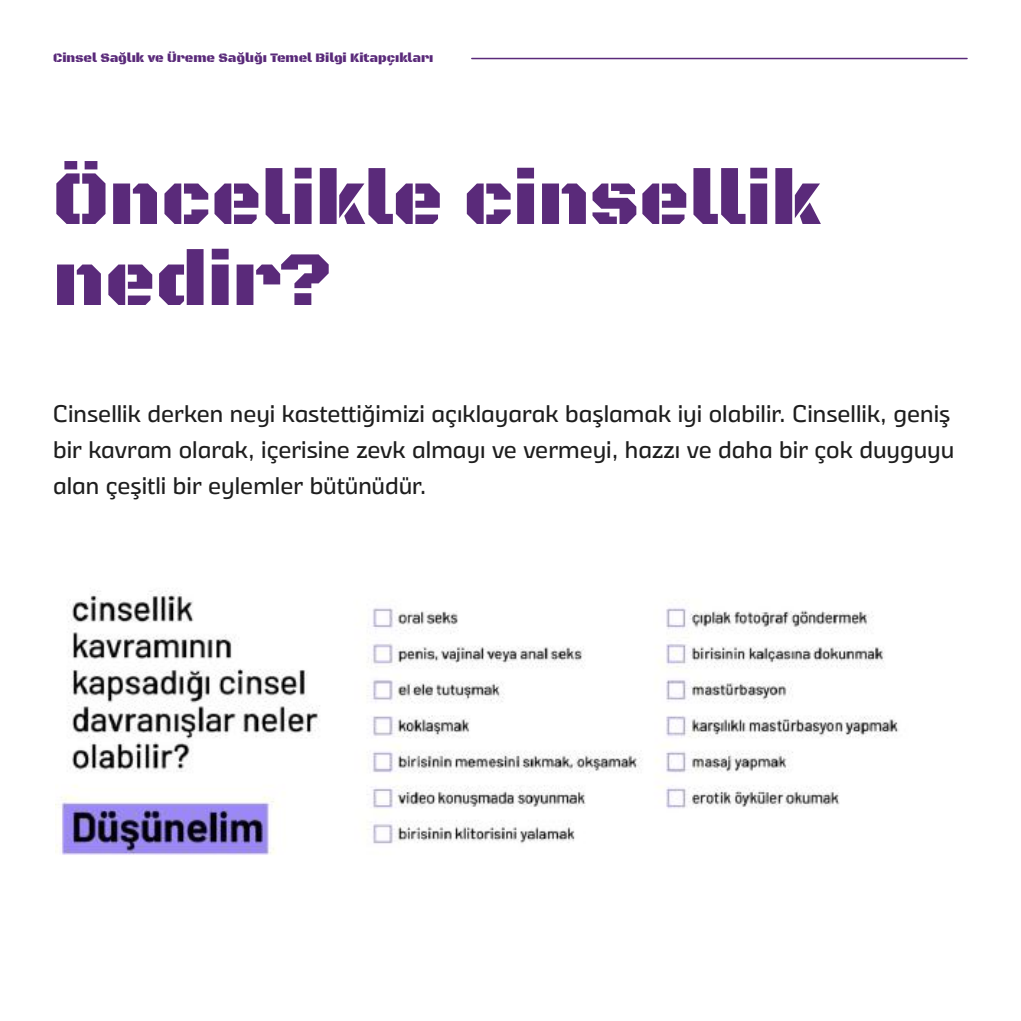
<style>
.page{position:relative;width:1021px;height:1021px;background:#fff}
.page>*{position:absolute;margin:0;border:0;box-sizing:border-box;transform-origin:0 0}
.t1{font:78px/81px "Black Ops One";color:#5a2a7a}
.t2{font:24px/36px "Eixample Villa";color:#1e1e1e}
.t3{font:13.2px "Black Ops One";color:#5a2a7a}
</style>
<div class="page">
<hr style="left:472px;top:58px;width:495px;height:1px;background:#5a2a7a">
<img style="left:55px;top:591px;width:844px;height:264px">
<p class="t3" style="left:53px;top:47px;width:382px">Cinsel Sağlık ve Üreme Sağlığı Temel Bilgi Kitapçıkları</p>
<h1 class="t1" style="left:53px;top:153px;width:769px">Öncelikle cinsellik nedir?</h1>
<p class="t2" style="left:53px;top:395px;width:902px">Cinsellik derken neyi kastettiğimizi açıklayarak başlamak iyi olabilir. Cinsellik, geniş bir kavram olarak, içerisine zevk almayı ve vermeyi, hazzı ve daha bir çok duyguyu alan çeşitli bir eylemler bütünüdür.</p>
</div>
